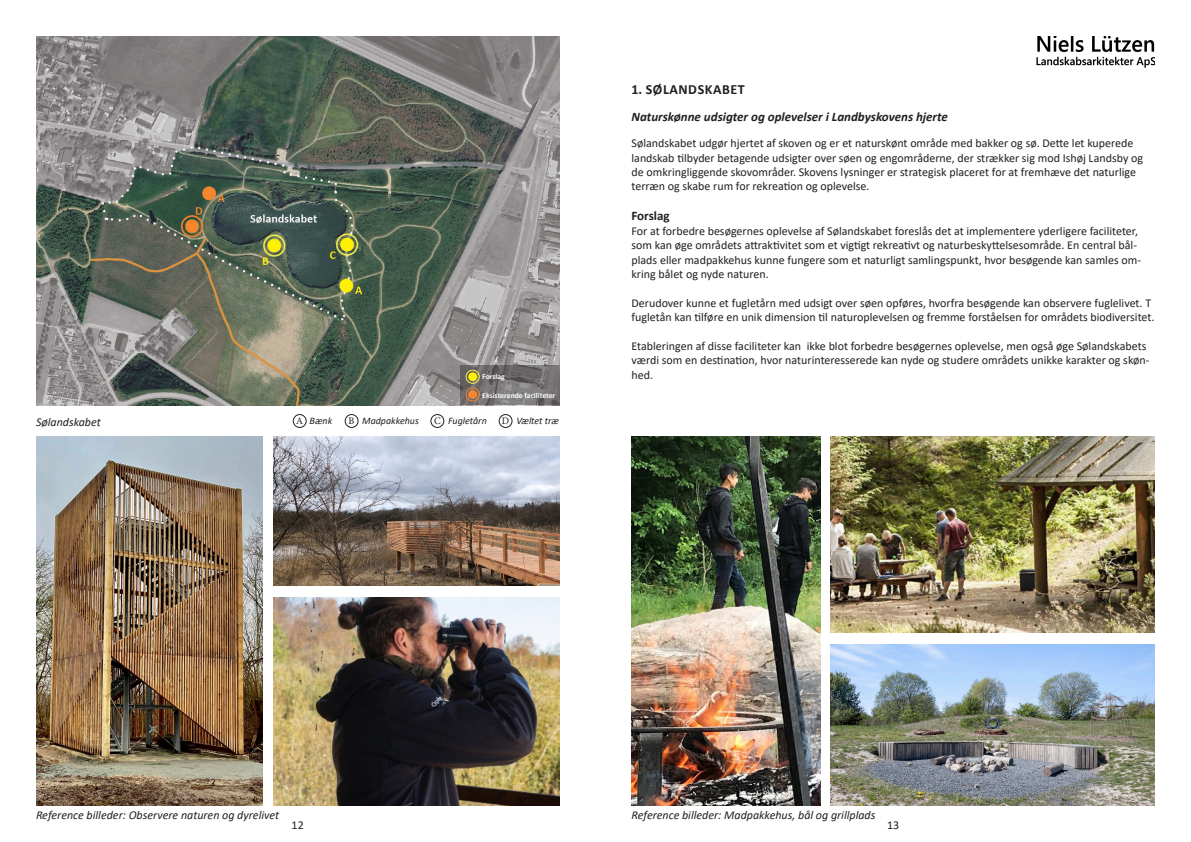
<style>
.page{position:relative;width:1191px;height:842px;background:#fff}
.page>*{position:absolute;margin:0;border:0;box-sizing:border-box;transform-origin:0 0}
.Oversrift{font:700 14px "Calibri";letter-spacing:.04em;color:#231f20}
.Under_overskrift{font:italic 700 13px "Calibri";color:#231f20}
.Brødtekst{font:700 13px "Calibri";color:#231f20}
.Brødtekst-2{font:12px/14.4px "Calibri";color:#231f20}
.Billedtekst{font:italic 12px "Calibri";color:#231f20}
.Billedtekst-2{font:italic 10px "Calibri";color:#231f20}
.t1{font:10px "Minion Pro";color:#231f20}
.t2{font:700 7.7px "Calibri";color:#fff}
</style>
<div class="page">
<img style="left:631px;top:437px;width:189px;height:369px">
<img style="left:831px;top:644px;width:324px;height:162px">
<img style="left:831px;top:437px;width:324px;height:196px">
<img style="left:273px;top:597px;width:286px;height:209px">
<img style="left:36px;top:437px;width:226px;height:369px">
<img style="left:273px;top:437px;width:286px;height:148px">
<img style="left:1037px;top:36px;width:118px;height:31px">
<img style="left:36px;top:36px;width:523px;height:369px">
<div style="left:293px;top:414px;width:13px;height:14px;border:1px solid #231f20;border-radius:50%"></div>
<div style="left:345px;top:414px;width:13px;height:14px;border:1px solid #231f20;border-radius:50%"></div>
<div style="left:431px;top:414px;width:13px;height:14px;border:1px solid #231f20;border-radius:50%"></div>
<div style="left:499px;top:414px;width:13px;height:14px;border:1px solid #231f20;border-radius:50%"></div>
<svg style="left:460px;top:366px;width:99px;height:39px"></svg>
<div style="left:468px;top:372px;width:9px;height:9px;background:#fff101;border-radius:50%"></div>
<div style="left:465px;top:370px;width:15px;height:14px;border:1px solid #f7ef4c;border-radius:50%"></div>
<div style="left:468px;top:390px;width:9px;height:9px;background:#f5862e;border-radius:50%"></div>
<div style="left:465px;top:387px;width:15px;height:15px;border:1px solid #f5862e;border-radius:50%"></div>
<p class="t2" style="left:482px;top:371px;width:24px">Forslag</p>
<p class="t2" style="left:482px;top:390px;width:75px">Eksisterende faciliteter</p>
<p class="Billedtekst" style="left:36px;top:413px;width:66px">Sølandskabet</p>
<p class="Billedtekst-2" style="left:310px;top:414px;width:24px">Bænk</p>
<p class="Billedtekst-2" style="left:362px;top:414px;width:58px">Madpakkehus</p>
<p class="Billedtekst-2" style="left:448px;top:414px;width:40px">Fugletårn</p>
<p class="Billedtekst-2" style="left:516px;top:414px;width:44px">Væltet træ</p>
<p class="t1" style="left:296px;top:414px;width:8px">A</p>
<p class="t1" style="left:348px;top:414px;width:7px">B</p>
<p class="t1" style="left:434px;top:414px;width:8px">C</p>
<p class="t1" style="left:502px;top:414px;width:9px">D</p>
<p class="Oversrift" style="left:631px;top:80px;width:115px">1. SØLANDSKABET</p>
<p class="Under_overskrift" style="left:631px;top:107px;width:318px">Naturskønne udsigter og oplevelser i Landbyskovens hjerte</p>
<p class="Brødtekst-2" style="left:631px;top:136px;width:513px">Sølandskabet udgør hjertet af skoven og er et naturskønt område med bakker og sø. Dette let kuperede landskab tilbyder betagende udsigter over søen og engområderne, der strækker sig mod Ishøj Landsby og de omkringliggende skovområder. Skovens lysninger er strategisk placeret for at fremhæve det naturlige terræn og skabe rum for rekreation og oplevelse.</p>
<p class="Brødtekst" style="left:631px;top:207px;width:40px">Forslag</p>
<p class="Brødtekst-2" style="left:631px;top:223px;width:511px">For at forbedre besøgernes oplevelse af Sølandskabet foreslås det at implementere yderligere faciliteter, som kan øge områdets attraktivitet som et vigtigt rekreativt og naturbeskyttelsesområde. En central bål&shy;plads eller madpakkehus kunne fungere som et naturligt samlingspunkt, hvor besøgende kan samles om&shy;kring bålet og nyde naturen.</p>
<p class="Brødtekst-2" style="left:631px;top:295px;width:524px">Derudover kunne et fugletårn med udsigt over søen opføres, hvorfra besøgende kan observere fuglelivet. T fugletån kan tilføre en unik dimension til naturoplevelsen og fremme forståelsen for områdets biodiversitet.</p>
<p class="Brødtekst-2" style="left:631px;top:339px;width:519px">Etableringen af disse faciliteter kan ikke blot forbedre besøgernes oplevelse, men også øge Sølandskabets værdi som en destination, hvor naturinteresserede kan nyde og studere områdets unikke karakter og skøn&shy;hed.</p>
<p class="Billedtekst" style="left:36px;top:806px;width:245px">Reference billeder: Observere naturen og dyrelivet</p>
<p class="Billedtekst" style="left:631px;top:806px;width:245px">Reference billeder: Madpakkehus, bål og grillplads</p>
<p class="Brødtekst-2" style="left:292px;top:818px;width:14px">12</p>
<p class="Brødtekst-2" style="left:887px;top:818px;width:14px">13</p>
</div>
